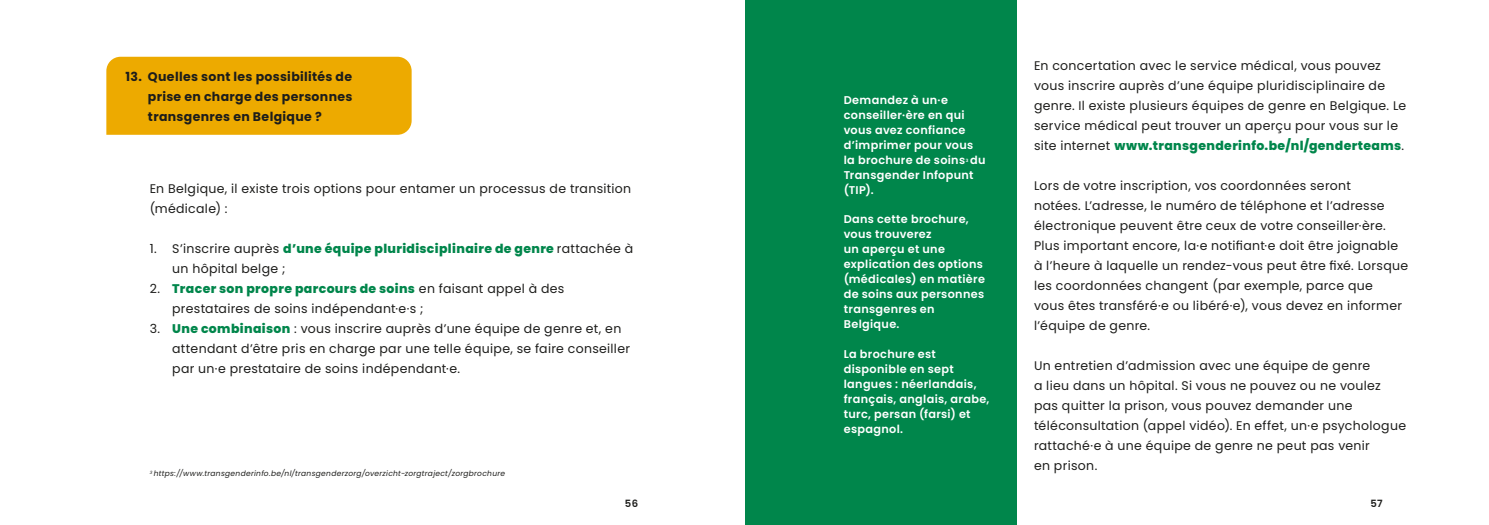
<style>
.page{position:relative;width:1489px;height:525px;background:#fff}
.page>*{position:absolute;margin:0;border:0;box-sizing:border-box;transform-origin:0 0}
.Body{font:12.5px/20px "Poppins";letter-spacing:.025em;color:#1d1d1b}
.t1{font:700 12.5px/20px "Poppins";letter-spacing:.025em;color:#1d1d1b;text-align:justify}
.Body-2{font:600 11.25px/15px "Poppins";letter-spacing:.03em;color:#fff}
.t2{font:600 10px "Poppins";color:#1d1d1b}
.vraag_bold_algemeen{font:italic 7.5px "Poppins";letter-spacing:.04em;color:#1d1d1b}
.Body-3{font:600 4.38px "Poppins";color:#fff}
.s1{font-weight:800;color:#00864b}
</style>
<div class="page">
<div style="left:745px;top:0;width:271px;height:524px;background:#00864b"></div>
<div style="left:106px;top:57px;width:305px;height:78px;background:#edaa00"></div>
<p class="t1" style="left:148px;top:67px;width:206px;text-indent:-22px">13. Quelles sont les possibilités de prise en charge des personnes transgenres en Belgique ?</p>
<p class="Body" style="left:150px;top:178px;width:483px">En Belgique, il existe trois options pour entamer un processus de transition (médicale) :</p>
<p class="Body" style="left:172px;top:238px;width:462px;text-indent:-22px">1. S’inscrire auprès <span class="s1">d’une équipe pluridisciplinaire de genre</span> rattachée à un hôpital belge ;</p>
<p class="Body" style="left:172px;top:278px;width:394px;text-indent:-22px">2. <span class="s1">Tracer son propre parcours de soins</span> en faisant appel à des prestataires de soins indépendant·e·s ;</p>
<p class="Body" style="left:172px;top:318px;width:459px;text-indent:-22px">3. <span class="s1">Une combinaison</span> : vous inscrire auprès d’une équipe de genre et, en attendant d’être pris en charge par une telle équipe, se faire conseiller par un·e prestataire de soins indépendant·e.</p>
<p class="vraag_bold_algemeen" style="left:150px;top:469px;width:357px"><sup>3</sup> https://www.transgenderinfo.be/nl/transgenderzorg/overzicht-zorgtraject/zorgbrochure</p>
<p class="Body-2" style="left:843px;top:93px;width:143px">Demandez à un·e conseiller·ère en qui vous avez confiance d’imprimer pour vous la brochure de soins du</p>
<p class="Body-3" style="left:965px;top:157px;width:4px">3</p>
<p class="Body-2" style="left:843px;top:168px;width:131px">Transgender Infopunt (TIP).</p>
<p class="Body-2" style="left:843px;top:212px;width:143px">Dans cette brochure, vous trouverez<br>un aperçu et une explication des options (médicales) en matière de soins aux personnes transgenres en<br>Belgique.</p>
<p class="Body-2" style="left:843px;top:346px;width:147px">La brochure est disponible en sept langues : néerlandais, français, anglais, arabe, turc, persan (farsi) et espagnol.</p>
<p class="Body" style="left:1033px;top:56px;width:374px">En concertation avec le service médical, vous pouvez vous inscrire auprès d’une équipe pluridisciplinaire de genre. Il existe plusieurs équipes de genre en Belgique. Le service médical peut trouver un aperçu pour vous sur le site internet <span class="s1">www.transgenderinfo.be/nl/genderteams</span>.</p>
<p class="Body" style="left:1033px;top:176px;width:376px">Lors de votre inscription, vos coordonnées seront<br>notées. L’adresse, le numéro de téléphone et l’adresse électronique peuvent être ceux de votre conseiller·ère.<br>Plus important encore, la·e notifiant·e doit être joignable à l’heure à laquelle un rendez-vous peut être fixé. Lorsque les coordonnées changent (par exemple, parce que<br>vous êtes transféré·e ou libéré·e), vous devez en informer l’équipe de genre.</p>
<p class="Body" style="left:1033px;top:356px;width:373px">Un entretien d’admission avec une équipe de genre<br>a lieu dans un hôpital. Si vous ne pouvez ou ne voulez pas quitter la prison, vous pouvez demander une téléconsultation (appel vidéo). En effet, un·e psychologue rattaché·e à une équipe de genre ne peut pas venir<br>en prison.</p>
<p class="t2" style="left:624px;top:497px;width:15px">56</p>
<p class="t2" style="left:1370px;top:497px;width:14px">57</p>
</div>
